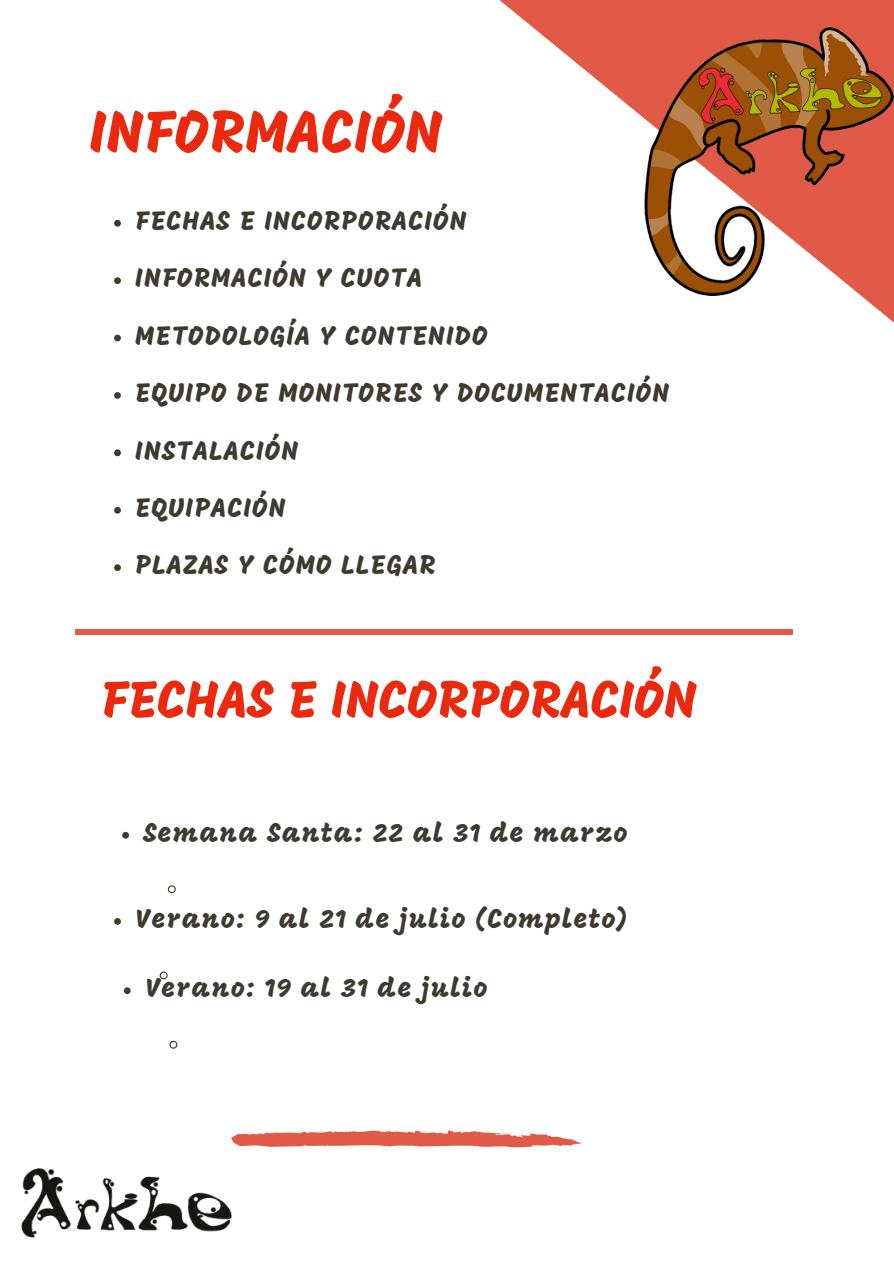
<style>
.page{position:relative;width:894px;height:1264px;background:#fff}
.page>*{position:absolute;margin:0;border:0;box-sizing:border-box;transform-origin:0 0}
.t1{font:60px "Mogra";color:#eb290e}
.t2{font:52.5px "Mogra";color:#eb290e}
.t3{font:27px "Mogra";letter-spacing:.045em;color:#3e3a2f}
</style>
<div class="page">
<svg style="left:114px;top:220px;width:7px;height:7px"></svg>
<svg style="left:114px;top:277px;width:7px;height:7px"></svg>
<svg style="left:114px;top:335px;width:7px;height:6px"></svg>
<svg style="left:114px;top:392px;width:7px;height:7px"></svg>
<svg style="left:114px;top:449px;width:7px;height:7px"></svg>
<svg style="left:114px;top:507px;width:7px;height:6px"></svg>
<svg style="left:114px;top:564px;width:7px;height:7px"></svg>
<div style="left:75px;top:629px;width:717px;height:5px;background:#e05a47"></div>
<svg style="left:499px;top:0;width:394px;height:322px"></svg>
<img style="left:21px;top:1168px;width:211px;height:70px">
<svg style="left:231px;top:1130px;width:350px;height:17px"></svg>
<img style="left:644px;top:27px;width:249px;height:268px">
<svg style="left:114px;top:918px;width:7px;height:6px"></svg>
<svg style="left:159px;top:971px;width:9px;height:9px"></svg>
<svg style="left:122px;top:831px;width:7px;height:7px"></svg>
<svg style="left:167px;top:885px;width:9px;height:9px"></svg>
<svg style="left:124px;top:987px;width:7px;height:7px"></svg>
<svg style="left:169px;top:1040px;width:9px;height:9px"></svg>
<p class="t1" style="left:89px;top:108px;width:354px">INFORMACIÓN</p>
<p class="t3" style="left:135px;top:210px;width:332px">FECHAS E INCORPORACIÓN</p>
<h1 class="t3" style="left:135px;top:267px;width:288px">INFORMACIÓN Y CUOTA</h1>
<p class="t3" style="left:135px;top:324px;width:354px">METODOLOGÍA Y CONTENIDO</p>
<p class="t3" style="left:135px;top:382px;width:535px">EQUIPO DE MONITORES Y DOCUMENTACIÓN</p>
<p class="t3" style="left:135px;top:439px;width:164px">INSTALACIÓN</p>
<p class="t3" style="left:135px;top:497px;width:152px">EQUIPACIÓN</p>
<p class="t3" style="left:135px;top:554px;width:302px">PLAZAS Y CÓMO LLEGAR</p>
<h2 class="t2" style="left:101px;top:678px;width:597px">FECHAS E INCORPORACIÓN</h2>
<p class="t3" style="left:143px;top:821px;width:485px">Semana Santa: 22 al 31 de marzo</p>
<p class="t3" style="left:135px;top:907px;width:493px">Verano: 9 al 21 de julio (Completo)</p>
<p class="t3" style="left:145px;top:977px;width:344px">Verano: 19 al 31 de julio</p>
</div>
